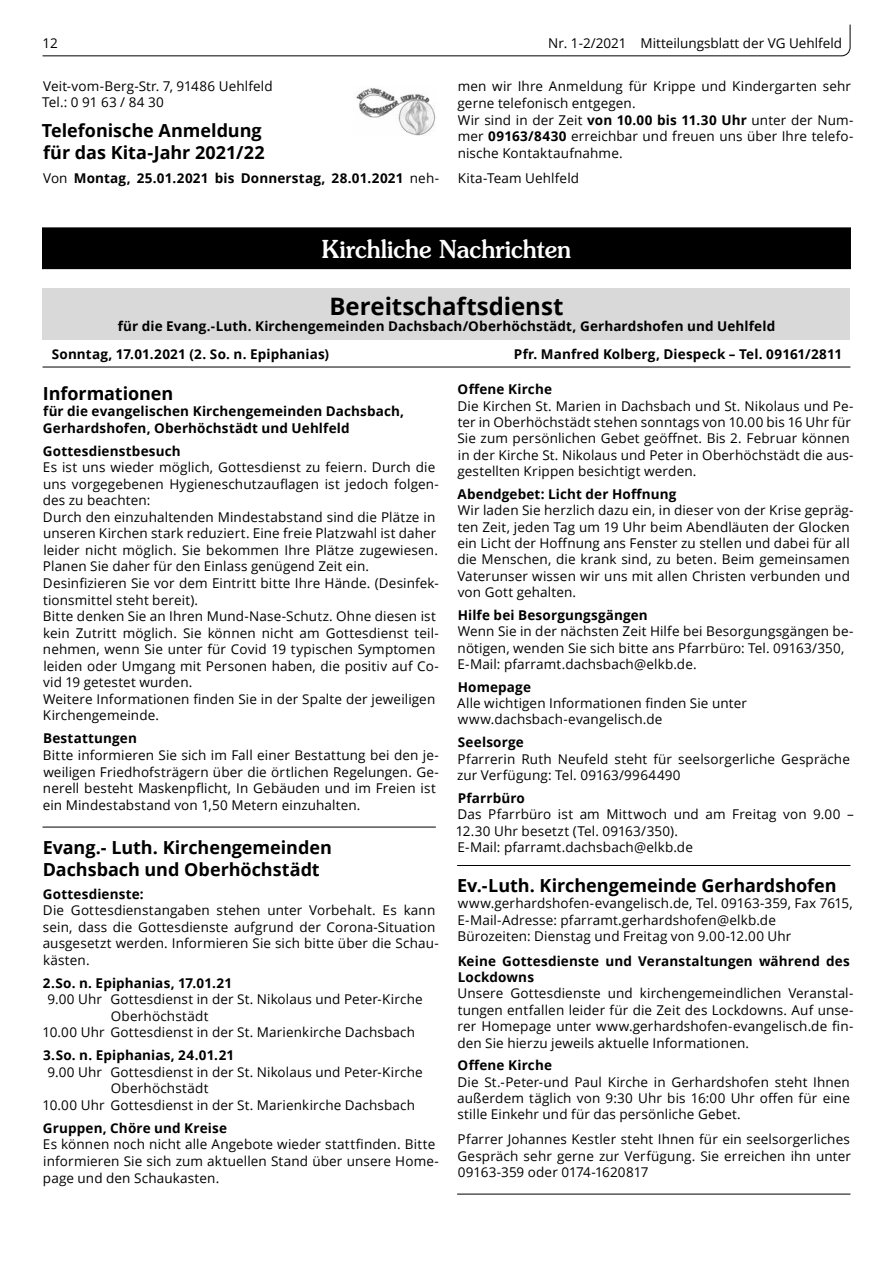
<style>
.page{position:relative;width:893px;height:1263px;background:#fff}
.page>*{position:absolute;margin:0;border:0;box-sizing:border-box;transform-origin:0 0}
.t1{font:500 24.75px "Souvenir";color:#fff;scale:.95 1}
.t2{font:700 24px "Open Sans";color:#000}
.t3{font:700 18px/21.9px "Open Sans";letter-spacing:-.005em;color:#000}
.t4{font:13.5px/16.4px "Open Sans";letter-spacing:.01em;color:#000}
.t5{font:700 13.5px/27.3px "Open Sans";letter-spacing:.01em;color:#000}
.s1{font-weight:400}
.s2{font-weight:700}
</style>
<div class="page">
<svg style="left:42px;top:24px;width:809px;height:33px"></svg>
<div style="left:43px;top:228px;width:807px;height:41px;background:#000"></div>
<div style="left:42px;top:227px;width:809px;height:42px;border:1px solid #000"></div>
<div style="left:43px;top:288px;width:807px;height:52px;background:#d9d9d9"></div>
<hr style="left:43px;top:367px;width:807px;height:1px;background:#000">
<hr style="left:43px;top:827px;width:393px;height:1px;background:#000">
<hr style="left:457px;top:865px;width:393px;height:1px;background:#000">
<hr style="left:457px;top:1194px;width:393px;height:1px;background:#000">
<img style="left:356px;top:88px;width:80px;height:48px">
<p class="t4" style="left:43px;top:34px;width:17px">12</p>
<p class="t4" style="left:548px;top:34px;width:295px">Nr. 1-2/2021 Mitteilungsblatt der VG Uehlfeld</p>
<p class="t4" style="left:42px;top:78px;width:232px">Veit-vom-Berg-Str. 7, 91486 Uehlfeld<br>Tel.: 0 91 63 / 84 30</p>
<h3 class="t3" style="left:42px;top:119px;width:224px">Telefonische Anmeldung für das Kita-Jahr 2021/22</h3>
<p class="t5" style="left:43px;top:165px;width:397px"><span class="s1">Von</span> Montag, 25.01.2021 bis Donnerstag, 28.01.2021 <span class="s1">neh-</span></p>
<p class="t4" style="left:458px;top:77px;width:397px;line-height:16.8px">men wir Ihre Anmeldung für Krippe und Kindergarten sehr gerne telefonisch entgegen.<br>Wir sind in der Zeit <span class="s2">von 10.00 bis 11.30 Uhr</span> unter der Num&shy;mer <span class="s2">09163/8430</span> erreichbar und freuen uns über Ihre telefo&shy;nische Kontaktaufnahme.</p>
<p class="t4" style="left:458px;top:170px;width:123px">Kita-Team Uehlfeld</p>
<h1 class="t1" style="left:322px;top:235px;width:264px">Kirchliche Nachrichten</h1>
<h2 class="t2" style="left:329px;top:289px;width:236px">Bereitschaftsdienst</h2>
<p class="t5" style="left:52px;top:312px;width:725px;text-indent:66px">für die Evang.-Luth. Kirchengemeinden Dachsbach/Oberhöchstädt, Gerhardshofen und Uehlfeld<br>Sonntag, 17.01.2021 (2. So. n. Epiphanias)</p>
<p class="t5" style="left:514px;top:340px;width:330px">Pfr. Manfred Kolberg, Diespeck – Tel. 09161/2811</p>
<h3 class="t3" style="left:43px;top:382px;width:132px">Informationen</h3>
<p class="t5" style="left:43px;top:403px;width:363px;line-height:16.5px">für die evangelischen Kirchengemeinden Dachsbach,<br>Gerhardshofen, Oberhöchstädt und Uehlfeld</p>
<p class="t5" style="left:43px;top:437px;width:139px">Gottesdienstbesuch</p>
<p class="t4" style="left:43px;top:459px;width:398px">Es ist uns wieder möglich, Gottesdienst zu feiern. Durch die uns vorgegebenen Hygieneschutzauflagen ist jedoch folgen&shy;des zu beachten:<br>Durch den einzuhaltenden Mindestabstand sind die Plätze in unseren Kirchen stark reduziert. Eine freie Platzwahl ist daher leider nicht möglich. Sie bekommen Ihre Plätze zugewiesen.<br>Planen Sie daher für den Einlass genügend Zeit ein.<br>Desinfizieren Sie vor dem Eintritt bitte Ihre Hände. (Desinfek&shy;tionsmittel steht bereit).<br>Bitte denken Sie an Ihren Mund-Nase-Schutz. Ohne diesen ist kein Zutritt möglich. Sie können nicht am Gottesdienst teil&shy;nehmen, wenn Sie unter für Covid 19 typischen Symptomen leiden oder Umgang mit Personen haben, die positiv auf Co&shy;vid 19 getestet wurden.<br>Weitere Informationen finden Sie in der Spalte der jeweiligen Kirchengemeinde.</p>
<p class="t5" style="left:43px;top:724px;width:95px">Bestattungen</p>
<p class="t4" style="left:43px;top:746px;width:398px">Bitte informieren Sie sich im Fall einer Bestattung bei den je&shy;weiligen Friedhofsträgern über die örtlichen Regelungen. Ge&shy;nerell besteht Maskenpflicht, In Gebäuden und im Freien ist ein Mindestabstand von 1,50 Metern einzuhalten.</p>
<h3 class="t3" style="left:43px;top:836px;width:291px">Evang.- Luth. Kirchengemeinden<br>Dachsbach und Oberhöchstädt</h3>
<p class="t5" style="left:43px;top:880px;width:102px">Gottesdienste:</p>
<p class="t4" style="left:43px;top:902px;width:398px">Die Gottesdienstangaben stehen unter Vorbehalt. Es kann sein, dass die Gottesdienste aufgrund der Corona-Situation ausgesetzt werden. Informieren Sie sich bitte über die Schau&shy;kästen.</p>
<p class="t5" style="left:43px;top:969px;width:191px">2.So. n. Epiphanias, 17.01.21</p>
<p class="t4" style="left:47px;top:991px;width:377px">9.00 Uhr Gottesdienst in der St. Nikolaus und Peter-Kirche</p>
<p class="t4" style="left:111px;top:1007px;width:99px">Oberhöchstädt</p>
<p class="t4" style="left:43px;top:1024px;width:374px">10.00 Uhr Gottesdienst in der St. Marienkirche Dachsbach</p>
<p class="t5" style="left:43px;top:1041px;width:193px">3.So. n. Epiphanias, 24.01.21</p>
<p class="t4" style="left:47px;top:1063px;width:377px">9.00 Uhr Gottesdienst in der St. Nikolaus und Peter-Kirche</p>
<p class="t4" style="left:111px;top:1080px;width:99px">Oberhöchstädt</p>
<p class="t4" style="left:43px;top:1096px;width:374px">10.00 Uhr Gottesdienst in der St. Marienkirche Dachsbach</p>
<p class="t5" style="left:43px;top:1114px;width:186px">Gruppen, Chöre und Kreise</p>
<p class="t4" style="left:43px;top:1136px;width:397px">Es können noch nicht alle Angebote wieder stattfinden. Bitte informieren Sie sich zum aktuellen Stand über unsere Home&shy;page und den Schaukasten.</p>
<p class="t5" style="left:457px;top:375px;width:96px">Offene Kirche</p>
<p class="t4" style="left:457px;top:397px;width:398px">Die Kirchen St. Marien in Dachsbach und St. Nikolaus und Pe&shy;ter in Oberhöchstädt stehen sonntags von 10.00 bis 16 Uhr für Sie zum persönlichen Gebet geöffnet. Bis 2. Februar können in der Kirche St. Nikolaus und Peter in Oberhöchstädt die aus&shy;gestellten Krippen besichtigt werden.</p>
<p class="t5" style="left:457px;top:480px;width:220px">Abendgebet: Licht der Hoffnung</p>
<p class="t4" style="left:457px;top:502px;width:398px">Wir laden Sie herzlich dazu ein, in dieser von der Krise gepräg&shy;ten Zeit, jeden Tag um 19 Uhr beim Abendläuten der Glocken ein Licht der Hoffnung ans Fenster zu stellen und dabei für all die Menschen, die krank sind, zu beten. Beim gemeinsamen Vaterunser wissen wir uns mit allen Christen verbunden und von Gott gehalten.</p>
<p class="t5" style="left:458px;top:601px;width:192px">Hilfe bei Besorgungsgängen</p>
<p class="t4" style="left:458px;top:623px;width:397px">Wenn Sie in der nächsten Zeit Hilfe bei Besorgungsgängen be&shy;nötigen, wenden Sie sich bitte ans Pfarrbüro: Tel. 09163/350,<br>E-Mail: pfarramt.dachsbach@elkb.de.</p>
<p class="t5" style="left:458px;top:673px;width:75px">Homepage</p>
<p class="t4" style="left:457px;top:695px;width:291px">Alle wichtigen Informationen finden Sie unter www.dachsbach-evangelisch.de</p>
<p class="t5" style="left:458px;top:728px;width:67px">Seelsorge</p>
<p class="t4" style="left:457px;top:750px;width:394px">Pfarrerin Ruth Neufeld steht für seelsorgerliche Gespräche zur Verfügung: Tel. 09163/9964490</p>
<p class="t5" style="left:458px;top:784px;width:69px">Pfarrbüro</p>
<p class="t4" style="left:456px;top:806px;width:399px">Das Pfarrbüro ist am Mittwoch und am Freitag von 9.00 –<br>12.30 Uhr besetzt (Tel. 09163/350).<br>E-Mail: pfarramt.dachsbach@elkb.de</p>
<h3 class="t3" style="left:457px;top:874px;width:381px">Ev.-Luth. Kirchengemeinde Gerhardshofen</h3>
<p class="t4" style="left:458px;top:895px;width:397px">www.gerhardshofen-evangelisch.de, Tel. 09163-359, Fax 7615,<br>E-Mail-Adresse: pfarramt.gerhardshofen@elkb.de<br>Bürozeiten: Dienstag und Freitag von 9.00-12.00 Uhr</p>
<p class="t5" style="left:458px;top:952px;width:394px;line-height:16.4px">Keine Gottesdienste und Veranstaltungen während des<br>Lockdowns</p>
<p class="t4" style="left:457px;top:985px;width:398px;text-align:justify">Unsere Gottesdienste und kirchengemeindlichen Veranstal&shy;tungen entfallen leider für die Zeit des Lockdowns. Auf unse&shy;rer Homepage unter www.gerhardshofen-evangelisch.de fin&shy;den Sie hierzu jeweils aktuelle Informationen.</p>
<p class="t5" style="left:457px;top:1051px;width:96px">Offene Kirche</p>
<p class="t4" style="left:457px;top:1073px;width:394px;text-align:justify">Die St.-Peter-und Paul Kirche in Gerhardshofen steht Ihnen außerdem täglich von 9:30 Uhr bis 16:00 Uhr offen für eine stille Einkehr und für das persönliche Gebet.</p>
<p class="t4" style="left:457px;top:1131px;width:395px;text-align:justify">Pfarrer Johannes Kestler steht Ihnen für ein seelsorgerliches Gespräch sehr gerne zur Verfügung. Sie erreichen ihn unter 09163-359 oder 0174-1620817</p>
</div>
